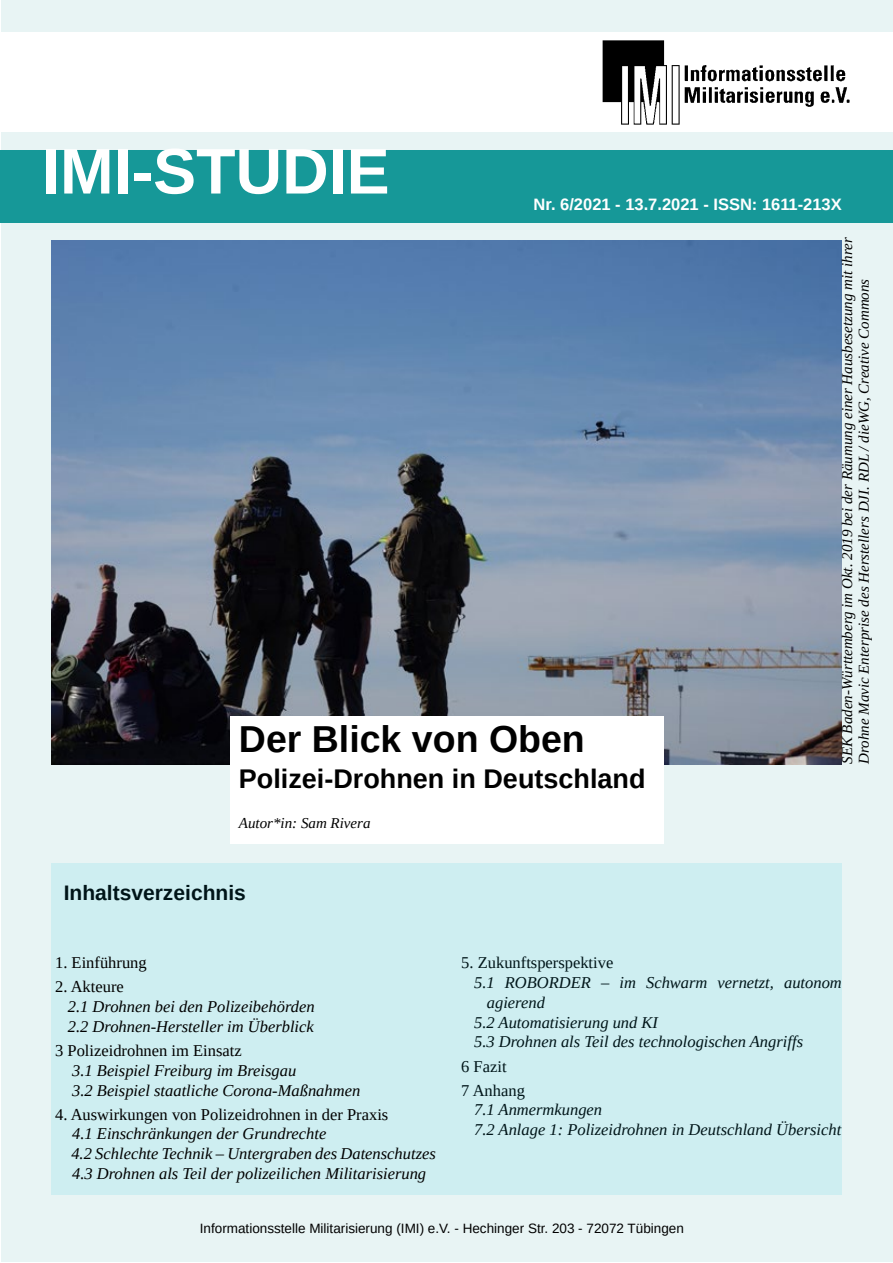
<style>
.page{position:relative;width:893px;height:1263px;background:#fff}
.page>*{position:absolute;margin:0;border:0;box-sizing:border-box;transform-origin:0 0}
.t1{font:700 64.5px "Liberation Sans";color:#fff}
.t2{font:700 37.5px "Liberation Sans";color:#000}
.t3{font:700 27px "Liberation Sans";color:#000}
.t4{font:700 21px "Liberation Sans";color:#000}
.t5{font:italic 16.5px/19.8px "Liberation Serif";color:#000}
.t6{font:16.5px/24px "Liberation Serif";color:#000}
.t7{font:700 16.5px "Liberation Sans";color:#fff}
.t8{font:italic 15px/16.5px "Liberation Serif";color:#000}
.t9{font:13.5px "Liberation Sans";color:#000}
</style>
<div class="page">
<div style="left:1px;top:1px;width:891px;height:1261px;background:#e8f4f4"></div>
<div style="left:0;top:32px;width:893px;height:100px;background:#fff"></div>
<div style="left:0;top:150px;width:893px;height:73px;background:#169898"></div>
<img style="left:602px;top:40px;width:248px;height:85px">
<img style="left:51px;top:240px;width:791px;height:524px">
<div style="left:230px;top:716px;width:434px;height:128px;background:#fff"></div>
<div style="left:51px;top:863px;width:791px;height:332px;background:#ceeef1"></div>
<h1 class="t1" style="left:42px;top:127px;width:349px">IMI-STUDIE</h1>
<p class="t7" style="left:534px;top:193px;width:310px">Nr. 6/2021 - 13.7.2021 - ISSN: 1611-213X</p>
<h2 class="t2" style="left:239px;top:714px;width:347px">Der Blick von Oben</h2>
<h3 class="t3" style="left:239px;top:760px;width:408px">Polizei-Drohnen in Deutschland</h3>
<p class="t8" style="left:239px;top:815px;width:133px">Autor*in: Sam Rivera</p>
<p class="t4" style="left:64px;top:878px;width:184px">Inhaltsverzeichnis</p>
<p class="t8" style="left:839px;top:764px;width:528px;rotate:-90deg">SEK Baden-Württemberg im Okt. 2019 bei der Räumung einer Hausbesetzung mit ihrer<br>Drohne Mavic Enterprise des Herstellers DJI. RDL / dieWG, Creative Commons</p>
<p class="t6" style="left:55px;top:951px;width:93px">1. Einführung</p>
<p class="t6" style="left:55px;top:975px;width:70px">2. Akteure</p>
<p class="t5" style="left:68px;top:996px;width:248px">2.1 Drohnen bei den Polizeibehörden<br>2.2 Drohnen-Hersteller im Überblick</p>
<p class="t6" style="left:55px;top:1038px;width:188px">3 Polizeidrohnen im Einsatz</p>
<p class="t5" style="left:72px;top:1060px;width:290px">3.1 Beispiel Freiburg im Breisgau<br>3.2 Beispiel staatliche Corona-Maßnahmen</p>
<p class="t6" style="left:55px;top:1102px;width:335px">4. Auswirkungen von Polizeidrohnen in der Praxis</p>
<p class="t5" style="left:71px;top:1124px;width:366px">4.1 Einschränkungen der Grundrechte<br>4.2 Schlechte Technik – Untergraben des Datenschutzes<br>4.3 Drohnen als Teil der polizeilichen Militarisierung</p>
<p class="t6" style="left:461px;top:951px;width:154px">5. Zukunftsperspektive</p>
<p class="t5" style="left:474px;top:972px;width:369px">5.1 ROBORDER – im Schwarm vernetzt, autonom</p>
<p class="t5" style="left:487px;top:992px;width:60px">agierend</p>
<p class="t5" style="left:474px;top:1012px;width:185px">5.2 Automatisierung und KI</p>
<p class="t5" style="left:474px;top:1032px;width:330px">5.3 Drohnen als Teil des technologischen Angriffs</p>
<p class="t6" style="left:461px;top:1054px;width:65px">6 Fazit<br>7 Anhang</p>
<p class="t5" style="left:474px;top:1100px;width:369px">7.1 Anmermkungen<br>7.2 Anlage 1: Polizeidrohnen in Deutschland Übersicht</p>
<p class="t9" style="left:200px;top:1220px;width:485px">Informationsstelle Militarisierung (IMI) e.V. - Hechinger Str. 203 - 72072 Tübingen</p>
</div>
